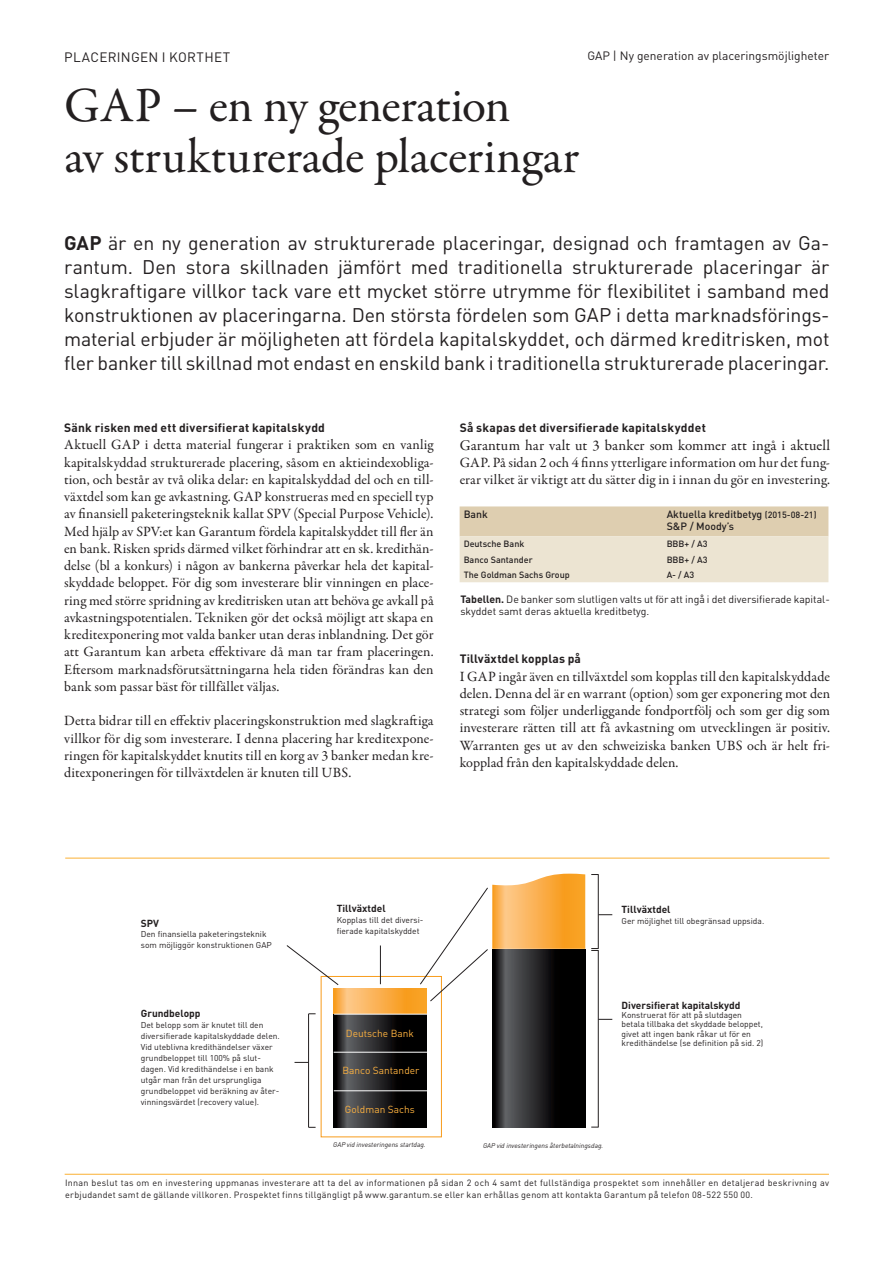
<style>
.page{position:relative;width:893px;height:1263px;background:#fff}
.page>*{position:absolute;margin:0;border:0;box-sizing:border-box;transform-origin:0 0}
.t1{font:49.5px/51px "Garamond Premr Pro";letter-spacing:-.01em;color:#231f20}
.t2{font:19.5px/24px "DINOT";letter-spacing:-.01em;color:#231f20;text-align:justify}
.Brödtext{font:15px "Garamond Premr Pro";letter-spacing:.005em;color:#231f20}
.Brödtext-2{font:14.25px/17.2px "Garamond Premr Pro";letter-spacing:.005em;color:#231f20;text-align:justify}
.t3{font:13.5px "DINOT";letter-spacing:.025em;color:#231f20}
.Brödtext-3{font:700 12px "DINOT";letter-spacing:.02em;color:#231f20}
.t4{font:12px "DINOT";color:#231f20}
.t5{font:10.5px/12px "DINOT";color:#231f20}
.t6{font:500 10.5px/12px "DINOT";color:#231f20}
.t7{font:700 10.2px "DINOT";color:#231f20}
.t8{font:10.2px "DINOT";color:#fbb03f}
.Bröd_info{font:9px/12px "DINOT";letter-spacing:.025em;color:#231f20}
.t9{font:500 9px "DINOT";color:#231f20}
.t10{font:8.4px/10.9px "DINOT";color:#231f20}
.t11{font:italic 6.75px "DINOT";color:#231f20}
.s1{font-weight:700}
.s2{font-size:9px}
</style>
<div class="page">
<svg style="left:334px;top:1015px;width:93px;height:112px;background:#222223"></svg>
<svg style="left:334px;top:988px;width:93px;height:25px;background:#faae4a"></svg>
<hr style="left:334px;top:1052px;width:93px;height:1px;background:#fff">
<svg style="left:492px;top:1002px;width:93px;height:125px;background:#212022"></svg>
<div style="left:321px;top:976px;width:121px;height:161px;border:1px solid #f89c1c"></div>
<svg style="left:286px;top:945px;width:53px;height:40px"></svg>
<svg style="left:419px;top:874px;width:166px;height:128px"></svg>
<svg style="left:295px;top:1062px;width:13px;height:1px"></svg>
<hr style="left:308px;top:1014px;width:1px;height:113px;background:#231f20">
<svg style="left:599px;top:1019px;width:13px;height:1px"></svg>
<hr style="left:598px;top:950px;width:1px;height:177px;background:#231f20">
<svg style="left:599px;top:914px;width:13px;height:1px"></svg>
<hr style="left:598px;top:874px;width:1px;height:75px;background:#231f20">
<svg style="left:591px;top:948px;width:7px;height:3px"></svg>
<hr style="left:380px;top:945px;width:1px;height:39px;background:#231f20">
<hr style="left:334px;top:1090px;width:93px;height:1px;background:#fff">
<svg style="left:460px;top:506px;width:368px;height:76px;background:#e6dbc5"></svg>
<hr style="left:65px;top:858px;width:764px;height:1px;background:#fbb033">
<hr style="left:65px;top:1174px;width:764px;height:1px;background:#fbb033">
<p class="t3" style="left:64px;top:49px;width:168px">PLACERINGEN I KORTHET</p>
<p class="t4" style="left:587px;top:48px;width:243px">GAP | Ny generation av placeringsmöjligheter</p>
<p class="t1" style="left:64px;top:81px;width:517px">GAP – en ny generation<br>av strukturerade placeringar</p>
<p class="t2" style="left:64px;top:230px;width:767px"><span class="s1">GAP</span> är en ny generation av strukturerade placeringar, designad och framtagen av Ga&shy;rantum. Den stora skillnaden jämfört med traditionella strukturerade placeringar är slagkraftigare villkor tack vare ett mycket större utrymme för flexibilitet i samband med konstruktionen av placeringarna. Den största fördelen som GAP i detta marknadsförings&shy;material erbjuder är möjligheten att fördela kapitalskyddet, och därmed kreditrisken, mot fler banker till skillnad mot endast en enskild bank i traditionella strukturerade placeringar.</p>
<p class="Brödtext-3" style="left:64px;top:420px;width:262px">Sänk risken med ett diversifierat kapitalskydd</p>
<p class="Brödtext-2" style="left:64px;top:437px;width:371px">Aktuell GAP i detta material fungerar i praktiken som en vanlig kapitalskyddad strukturerade placering, såsom en aktieindexobliga&shy;tion, och består av två olika delar: en kapitalskyddad del och en till&shy;växtdel som kan ge avkastning. GAP konstrueras med en speciell typ av finansiell paketeringsteknik kallat SPV (Special Purpose Vehicle).<br>Med hjälp av SPV:et kan Garantum fördela kapitalskyddet till fler än en bank. Risken sprids därmed vilket förhindrar att en sk. kredithän&shy;delse (bl a konkurs) i någon av bankerna påverkar hela det kapital&shy;skyddade beloppet. För dig som investerare blir vinningen en place&shy;ring med större spridning av kreditrisken utan att behöva ge avkall på avkastningspotentialen. Tekniken gör det också möjligt att skapa en kreditexponering mot valda banker utan deras inblandning. Det gör att Garantum kan arbeta effektivare då man tar fram placeringen.<br>Eftersom marknadsförutsättningarna hela tiden förändras kan den bank som passar bäst för tillfället väljas.</p>
<p class="Brödtext-2" style="left:64px;top:713px;width:371px">Detta bidrar till en effektiv placeringskonstruktion med slagkraftiga villkor för dig som investerare. I denna placering har kreditexpone&shy;ringen för kapitalskyddet knutits till en korg av 3 banker medan kre&shy;ditexponeringen för tillväxtdelen är knuten till UBS.</p>
<p class="Brödtext-3" style="left:460px;top:419px;width:248px">Så skapas det diversifierade kapitalskyddet</p>
<p class="Brödtext" style="left:460px;top:436px;width:372px">Garantum har valt ut 3 banker som kommer att ingå i aktuell</p>
<p class="Brödtext-2" style="left:460px;top:454px;width:372px">GAP. På sidan 2 och 4 finns ytterligare information om hur det fung&shy;erar vilket är viktigt att du sätter dig in i innan du gör en investering.</p>
<p class="t6" style="left:464px;top:508px;width:26px">Bank</p>
<p class="t6" style="left:667px;top:508px;width:151px">Aktuella kreditbetyg <span class="s2">(2015-08-21)<br></span>S&amp;P / Moody’s</p>
<p class="t9" style="left:464px;top:538px;width:62px">Deutsche Bank</p>
<p class="t9" style="left:667px;top:538px;width:42px">BBB+ / A3</p>
<p class="t9" style="left:464px;top:554px;width:70px">Banco Santander</p>
<p class="t9" style="left:667px;top:554px;width:42px">BBB+ / A3</p>
<p class="t9" style="left:464px;top:569px;width:108px">The Goldman Sachs Group</p>
<p class="t9" style="left:667px;top:569px;width:29px">A- / A3</p>
<p class="t5" style="left:460px;top:593px;width:371px"><span class="s1">Tabellen.</span> De banker som slutligen valts ut för att ingå i det diversifierade kapital&shy;skyddet samt deras aktuella kreditbetyg.</p>
<p class="Brödtext-3" style="left:460px;top:651px;width:123px">Tillväxtdel kopplas på</p>
<p class="Brödtext-2" style="left:460px;top:668px;width:372px">I GAP ingår även en tillväxtdel som kopplas till den kapitalskyddade delen. Denna del är en warrant (option) som ger exponering mot den strategi som följer underliggande fondportfölj och som ger dig som investerare rätten till att få avkastning om utvecklingen är positiv.<br>Warranten ges ut av den schweiziska banken UBS och är helt fri&shy;kopplad från den kapitalskyddade delen.</p>
<p class="t7" style="left:141px;top:916px;width:20px">SPV</p>
<p class="t10" style="left:141px;top:929px;width:133px">Den finansiella paketeringsteknik som möjliggör konstruktionen GAP</p>
<p class="t7" style="left:141px;top:1007px;width:61px">Grundbelopp</p>
<p class="t10" style="left:141px;top:1020px;width:141px">Det belopp som är knutet till den diversifierade kapitalskyddade delen.<br>Vid uteblivna kredithändelser växer grundbeloppet till 100% på slut&shy;dagen. Vid kredithändelse i en bank utgår man från det ursprungliga grundbeloppet vid beräkning av åter&shy;vinningsvärdet (recovery value).</p>
<p class="t7" style="left:337px;top:902px;width:50px">Tillväxtdel</p>
<p class="t10" style="left:337px;top:914px;width:88px">Kopplas till det diversi&shy;fierade kapitalskyddet</p>
<p class="t8" style="left:346px;top:1026px;width:70px">Deutsche Bank</p>
<p class="t8" style="left:342px;top:1064px;width:79px">Banco Santander</p>
<p class="t8" style="left:345px;top:1103px;width:71px">Goldman Sachs</p>
<p class="t7" style="left:621px;top:903px;width:50px">Tillväxtdel</p>
<p class="t10" style="left:621px;top:915px;width:144px">Ger möjlighet till obegränsad uppsida.</p>
<p class="t7" style="left:621px;top:998px;width:121px">Diversifierat kapitalskydd</p>
<p class="t10" style="left:621px;top:1010px;width:143px;line-height:9.3px">Konstruerat för att på slutdagen betala tillbaka det skyddade beloppet, givet att ingen bank råkar ut för en kredithändelse (se definition på sid. 2)</p>
<p class="t11" style="left:333px;top:1140px;width:94px">GAP vid investeringens startdag.</p>
<p class="t11" style="left:483px;top:1141px;width:122px">GAP vid investeringens återbetalningsdag.</p>
<p class="Bröd_info" style="left:65px;top:1177px;width:765px">Innan beslut tas om en investering uppmanas investerare att ta del av informationen på sidan 2 och 4 samt det fullständiga prospektet som innehåller en detaljerad beskrivning av erbjudandet samt de gällande villkoren. Prospektet finns tillgängligt på www.garantum.se eller kan erhållas genom att kontakta Garantum på telefon 08-522 550 00.</p>
</div>
